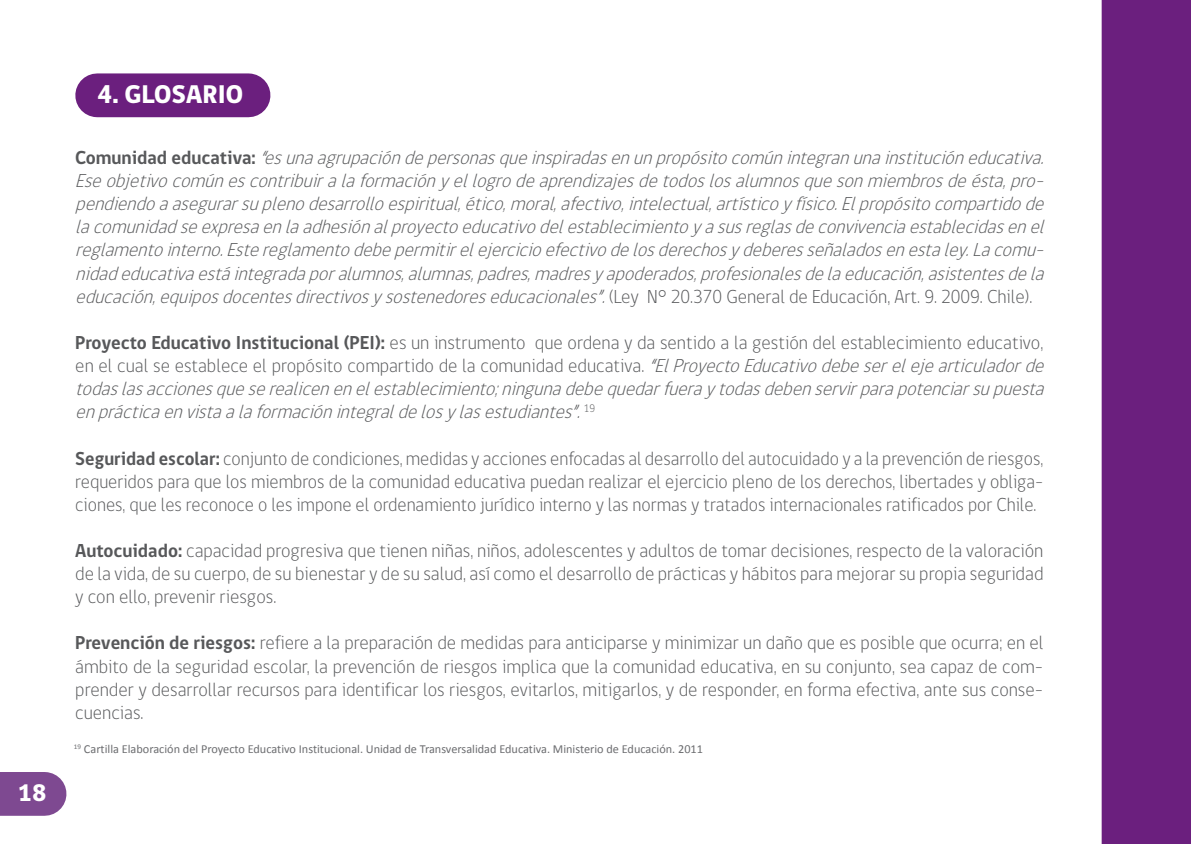
<style>
.page{position:relative;width:1191px;height:844px;background:#fff}
.page>*{position:absolute;margin:0;border:0;box-sizing:border-box;transform-origin:0 0}
.t1{font:800 26.25px "gob CL";color:#fff}
.t2{font:800 24.5px "gob CL";color:#fff}
.t3{font:italic 300 19.25px/23.1px "gob CL";color:#57585a;text-align:justify}
.t4{font:300 19.25px/23.1px "gob CL";color:#57585a;text-align:justify}
.t5{font:300 19.25px/23.1px "gob CL";color:#57585a;text-align:justify;scale:.95 1}
.t6{font:12.25px "Calibri";color:#6c6d70}
.s1{font-weight:700;font-style:normal}
.s2{font-style:normal}
.s3{font-weight:700}
</style>
<div class="page">
<div style="left:0;top:771px;width:45px;height:44px;background:#7e4991"></div>
<svg style="left:1101px;top:0;width:90px;height:843px;background:#7e3d8f"></svg>
<div style="left:97px;top:73px;width:151px;height:44px;background:#6b1f7e"></div>
<p class="t2" style="left:18px;top:775px;width:30px">18</p>
<p class="t1" style="left:97px;top:76px;width:147px">4. GLOSARIO</p>
<p class="t3" style="left:75px;top:146px;width:976px"><span class="s1">C o m u n i d a d e d u c a t i v a :</span> “esunaagrupacióndepersonasqueinspiradasenunpropósitocomúnintegranunainstitucióneducativa.<br>Eseobjetivocomúnescontribuiralaformaciónyellogrodeaprendizajesdetodoslosalumnosquesonmiembrosdeésta,pro&shy;pendiendoaasegurarsuplenodesarrolloespiritual,ético,moral,afectivo,intelectual,artísticoyfísico.Elpropósitocompartidode lacomunidadseexpresaenlaadhesiónalproyectoeducativodelestablecimientoyasusreglasdeconvivenciaestablecidasenel reglamentointerno.Estereglamentodebepermitirelejercicioefectivodelosderechosydeberesseñaladosenestaley.Lacomu&shy;nidadeducativaestáintegradaporalumnos,alumnas,padres,madresyapoderados,profesionalesdelaeducación,asistentesdela educación,equiposdocentesdirectivosysostenedoreseducacionales”.<span class="s2">( L e y N ° 2 0 . 3 7 0 G e n e r a l d e E d u c a c i ó n , A r t . 9 . 2 0 0 9 . C h i l e ) .</span></p>
<p class="t3" style="left:75px;top:331px;width:977px;text-align:left"><span class="s1">Proyecto Educativo Institucional (PEI):</span> <span class="s2">es un instrumento que ordena y da sentido a la gestión del establecimiento educativo, en el cual se establece el propósito compartido de la comunidad educativa.</span> “ElProyectoEducativodebeserelejearticuladorde todaslasaccionesqueserealicenenelestablecimiento;ningunadebequedarfueraytodasdebenservirparapotenciarsupuesta enprácticaenvistaalaformaciónintegraldelosylasestudiantes”.<sup>1</sup> <sup>9</sup></p>
<p class="t5" style="left:75px;top:447px;width:1020px"><span class="s3">Seguridad escolar:</span> conjunto de condiciones, medidas y acciones enfocadas al desarrollo del autocuidado y a la prevención de riesgos, requeridos para que los miembros de la comunidad educativa puedan realizar el ejercicio pleno de los derechos, libertades y obliga&shy;ciones, que les reconoce o les impone el ordenamiento jurídico interno y las normas y tratados internacionales ratificados por Chile.</p>
<p class="t4" style="left:75px;top:539px;width:969px"><span class="s3">Autocuidado:</span> capacidad progresiva que tienen niñas, niños, adolescentes y adultos de tomar decisiones, respecto de la valoración de la vida, de su cuerpo, de su bienestar y de su salud, así como el desarrollo de prácticas y hábitos para mejorar su propia seguridad y con ello, prevenir riesgos.</p>
<p class="t4" style="left:75px;top:631px;width:969px"><span class="s3">Prevención de riesgos:</span> refiere a la preparación de medidas para anticiparse y minimizar un daño que es posible que ocurra; en el ámbito de la seguridad escolar, la prevención de riesgos implica que la comunidad educativa, en su conjunto, sea capaz de com&shy;prender y desarrollar recursos para identificar los riesgos, evitarlos, mitigarlos, y de responder, en forma efectiva, ante sus conse&shy;cuencias.</p>
<p class="t6" style="left:74px;top:741px;width:630px"><sup>19</sup> Cartilla Elaboración del Proyecto Educativo Institucional. Unidad de Transversalidad Educativa. Ministerio de Educación. 2011</p>
</div>
